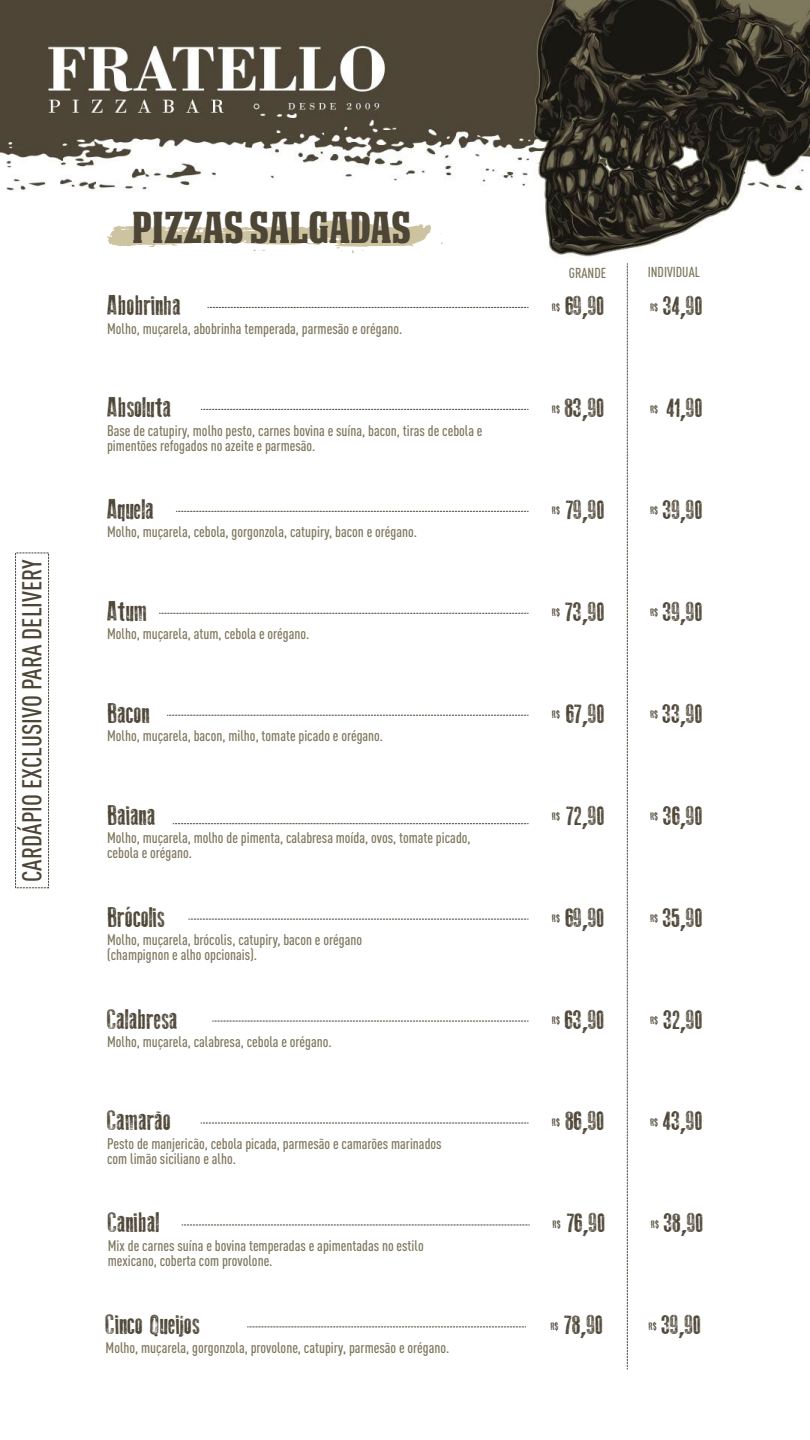
<style>
.page{position:relative;width:810px;height:1440px;background:#fff}
.page>*{position:absolute;margin:0;border:0;box-sizing:border-box;transform-origin:0 0}
.t1{font:42.97px "DEATHEMAACHNCV";color:#4d4536}
.t2{font:27.3px "Old Press";color:#4d4536}
.t3{font:500 26.92px "DIN Cond";color:#4d4536}
.t4{font:500 15.15px/15.1px "DIN Cond";color:#7e775d}
.t5{font:500 14.25px "DIN Cond";color:#7e775d}
.t6{font:10.65px "Old Press";color:#4d4536}
</style>
<div class="page">
<img style="left:0;top:0;width:810px;height:266px">
<svg style="left:107px;top:219px;width:324px;height:34px"></svg>
<svg style="left:173px;top:823px;width:355px;height:1px"></svg>
<svg style="left:208px;top:307px;width:320px;height:1px"></svg>
<svg style="left:201px;top:409px;width:327px;height:1px"></svg>
<svg style="left:176px;top:511px;width:352px;height:1px"></svg>
<svg style="left:159px;top:613px;width:369px;height:1px"></svg>
<svg style="left:167px;top:715px;width:361px;height:1px"></svg>
<svg style="left:189px;top:919px;width:339px;height:1px"></svg>
<svg style="left:213px;top:1021px;width:315px;height:1px"></svg>
<svg style="left:182px;top:1225px;width:348px;height:1px"></svg>
<svg style="left:248px;top:1327px;width:278px;height:1px"></svg>
<svg style="left:201px;top:1123px;width:327px;height:1px"></svg>
<svg style="left:627px;top:264px;width:1px;height:1105px"></svg>
<div style="left:15px;top:553px;width:34px;height:335px;background:#fff;border:1px dashed #4d4536"></div>
<h3 class="t3" style="left:16px;top:882px;width:324px;rotate:-90deg">CARDÁPIO EXCLUSIVO PARA DELIVERY</h3>
<h1 class="t1" style="left:132px;top:202px;width:280px">PIZZAS SALGADAS</h1>
<h2 class="t2" style="left:107px;top:290px;width:75px">Abobrinha</h2>
<p class="t4" style="left:107px;top:320px;width:297px">Molho, muçarela, abobrinha temperada, parmesão e orégano.</p>
<h2 class="t2" style="left:107px;top:392px;width:66px">Absoluta</h2>
<p class="t4" style="left:107px;top:422px;width:377px">Base de catupiry, molho pesto, carnes bovina e suína, bacon, tiras de cebola e pimentões refogados no azeite e parmesão.</p>
<h2 class="t2" style="left:107px;top:494px;width:49px">Aquela</h2>
<p class="t4" style="left:107px;top:524px;width:311px">Molho, muçarela, cebola, gorgonzola, catupiry, bacon e orégano.</p>
<h2 class="t2" style="left:107px;top:596px;width:42px">Atum</h2>
<p class="t4" style="left:107px;top:626px;width:204px">Molho, muçarela, atum, cebola e orégano.</p>
<h2 class="t2" style="left:107px;top:698px;width:44px">Bacon</h2>
<p class="t4" style="left:107px;top:728px;width:278px">Molho, muçarela, bacon, milho, tomate picado e orégano.</p>
<h2 class="t2" style="left:107px;top:800px;width:50px">Baiana</h2>
<p class="t4" style="left:107px;top:830px;width:365px">Molho, muçarela, molho de pimenta, calabresa moída, ovos, tomate picado, cebola e orégano.</p>
<h2 class="t2" style="left:107px;top:902px;width:59px">Brócolis</h2>
<p class="t4" style="left:107px;top:932px;width:256px">Molho, muçarela, brócolis, catupiry, bacon e orégano (champignon e alho opcionais).</p>
<h2 class="t2" style="left:107px;top:1004px;width:72px">Calabresa</h2>
<p class="t4" style="left:107px;top:1034px;width:226px">Molho, muçarela, calabresa, cebola e orégano.</p>
<h2 class="t2" style="left:107px;top:1106px;width:65px">Camarão</h2>
<p class="t4" style="left:107px;top:1136px;width:336px">Pesto de manjericão, cebola picada, parmesão e camarões marinados com limão siciliano e alho.</p>
<h2 class="t2" style="left:108px;top:1208px;width:53px">Canibal</h2>
<p class="t4" style="left:108px;top:1238px;width:317px">Mix de carnes suína e bovina temperadas e apimentadas no estilo mexicano, coberta com provolone.</p>
<h2 class="t2" style="left:106px;top:1310px;width:96px">Cinco Queijos</h2>
<p class="t4" style="left:106px;top:1340px;width:345px">Molho, muçarela, gorgonzola, provolone, catupiry, parmesão e orégano.</p>
<p class="t5" style="left:569px;top:265px;width:39px">GRANDE</p>
<p class="t5" style="left:648px;top:263px;width:54px">INDIVIDUAL</p>
<h2 class="t2" style="left:565px;top:290px;width:41px">69,90</h2>
<p class="t6" style="left:552px;top:301px;width:9px">R$</p>
<h2 class="t2" style="left:663px;top:290px;width:41px">34,90</h2>
<p class="t6" style="left:650px;top:301px;width:9px">R$</p>
<h2 class="t2" style="left:565px;top:392px;width:41px">83,90</h2>
<p class="t6" style="left:552px;top:403px;width:9px">R$</p>
<p class="t6" style="left:650px;top:403px;width:9px">R$</p>
<h2 class="t2" style="left:667px;top:392px;width:38px">41,90</h2>
<h2 class="t2" style="left:566px;top:494px;width:40px">79,90</h2>
<p class="t6" style="left:552px;top:505px;width:9px">R$</p>
<h2 class="t2" style="left:663px;top:494px;width:42px">39,90</h2>
<p class="t6" style="left:650px;top:505px;width:9px">R$</p>
<h2 class="t2" style="left:566px;top:596px;width:41px">73,90</h2>
<p class="t6" style="left:552px;top:607px;width:9px">R$</p>
<h2 class="t2" style="left:663px;top:596px;width:42px">39,90</h2>
<p class="t6" style="left:650px;top:607px;width:9px">R$</p>
<h2 class="t2" style="left:566px;top:698px;width:40px">67,90</h2>
<p class="t6" style="left:552px;top:709px;width:9px">R$</p>
<h2 class="t2" style="left:662px;top:698px;width:42px">33,90</h2>
<p class="t6" style="left:650px;top:709px;width:9px">R$</p>
<h2 class="t2" style="left:567px;top:800px;width:40px">72,90</h2>
<p class="t6" style="left:552px;top:811px;width:9px">R$</p>
<h2 class="t2" style="left:663px;top:800px;width:41px">36,90</h2>
<p class="t6" style="left:650px;top:811px;width:9px">R$</p>
<h2 class="t2" style="left:565px;top:902px;width:41px">69,90</h2>
<p class="t6" style="left:552px;top:913px;width:9px">R$</p>
<h2 class="t2" style="left:663px;top:902px;width:42px">35,90</h2>
<p class="t6" style="left:650px;top:913px;width:9px">R$</p>
<h2 class="t2" style="left:565px;top:1004px;width:41px">63,90</h2>
<p class="t6" style="left:552px;top:1015px;width:9px">R$</p>
<h2 class="t2" style="left:663px;top:1004px;width:41px">32,90</h2>
<p class="t6" style="left:650px;top:1015px;width:9px">R$</p>
<h2 class="t2" style="left:566px;top:1106px;width:41px">86,90</h2>
<p class="t6" style="left:552px;top:1116px;width:9px">R$</p>
<h2 class="t2" style="left:663px;top:1106px;width:41px">43,90</h2>
<p class="t6" style="left:650px;top:1116px;width:9px">R$</p>
<h2 class="t2" style="left:567px;top:1208px;width:40px">76,90</h2>
<p class="t6" style="left:553px;top:1218px;width:9px">R$</p>
<h2 class="t2" style="left:664px;top:1208px;width:41px">38,90</h2>
<p class="t6" style="left:651px;top:1218px;width:9px">R$</p>
<h2 class="t2" style="left:565px;top:1310px;width:40px">78,90</h2>
<p class="t6" style="left:551px;top:1320px;width:9px">R$</p>
<h2 class="t2" style="left:661px;top:1310px;width:42px">39,90</h2>
<p class="t6" style="left:649px;top:1320px;width:9px">R$</p>
</div>
